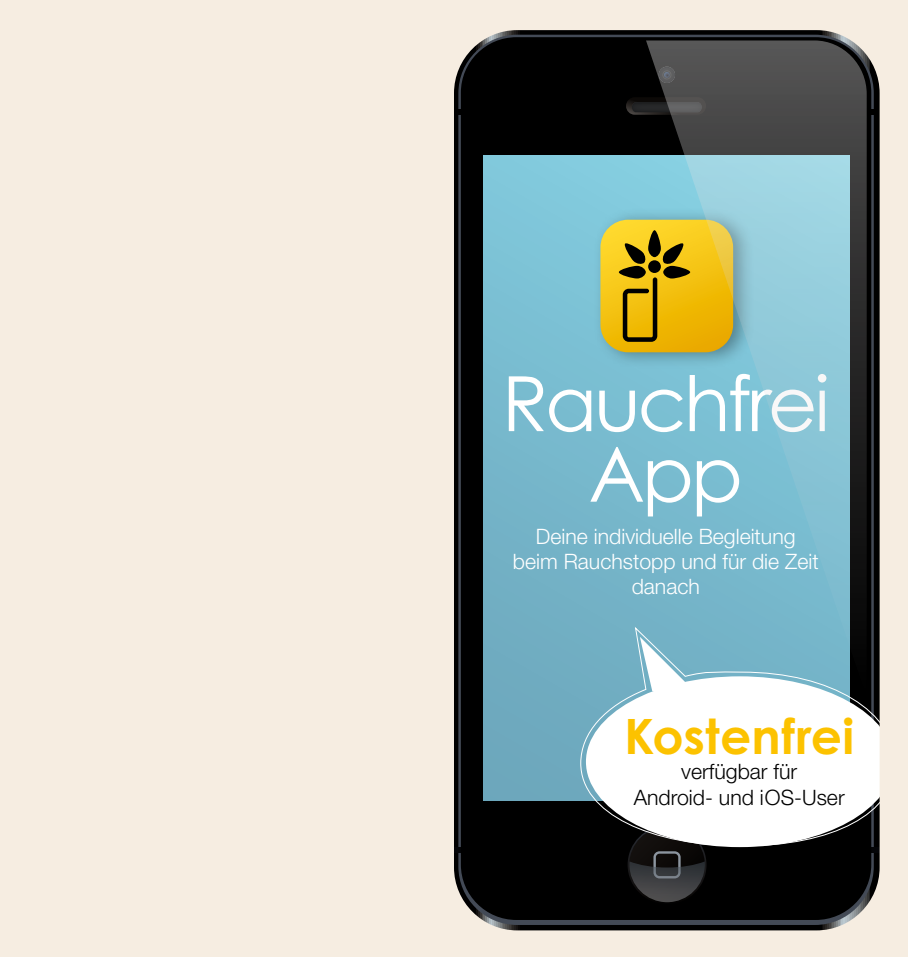
<style>
.page{position:relative;width:908px;height:957px;background:#fff}
.page>*{position:absolute;margin:0;border:0;box-sizing:border-box;transform-origin:0 0}
.t1{font:76.25px/70.5px "Century Gothic Std";letter-spacing:-.04em;color:#fff;text-align:center}
.t2{font:700 48.75px "Century Gothic Std";letter-spacing:.005em;color:#fcc200}
.t3{font:300 21.25px/25px "Helvetica Neue LT Std";color:#fff;text-align:center}
.t4{font:300 21.25px/25.5px "Helvetica Neue LT Std";color:#000;text-align:center}
</style>
<div class="page">
<svg style="left:454px;top:0;width:453px;height:957px;background:#7d9696"></svg>
<div style="left:0;top:0;width:454px;height:957px;background:#f6ede1"></div>
<h1 class="t1" style="left:501px;top:367px;width:329px">Rauchfrei<br>App</h1>
<p class="t3" style="left:512px;top:524px;width:307px">Deine individuelle Begleitung beim Rauchstopp und für die Zeit danach</p>
<h2 class="t2" style="left:624px;top:706px;width:231px">Kostenfrei</h2>
<p class="t4" style="left:633px;top:758px;width:212px">verfügbar für<br>Android- und iOS-User</p>
</div>
